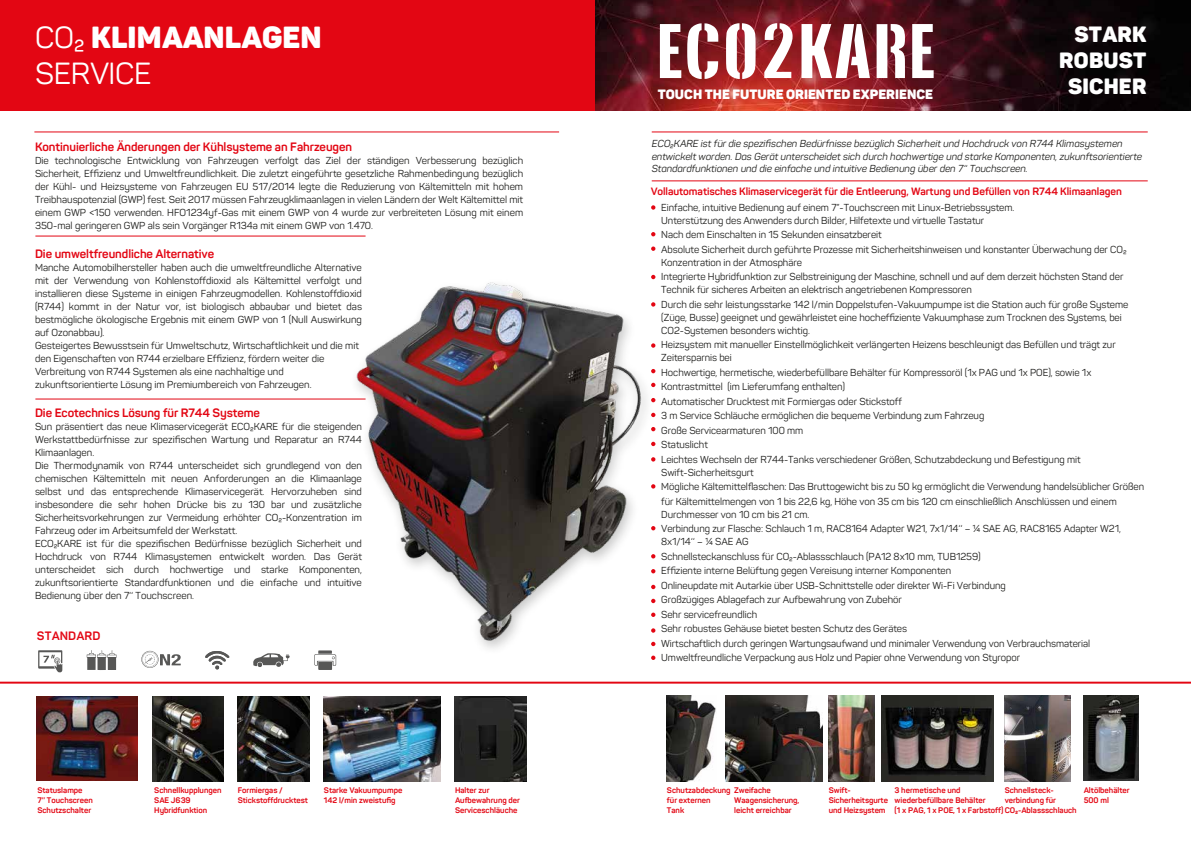
<style>
.page{position:relative;width:1191px;height:842px;background:#fff}
.page>*{position:absolute;margin:0;border:0;box-sizing:border-box;transform-origin:0 0}
.t1{font:68.6px "Solid Edge Stencil";letter-spacing:.035em;color:#fff;scale:.95 1}
.t2{font:900 30.1px/36.2px "Panton";letter-spacing:.005em;color:#fff}
.t3{font:900 21.8px/26.2px "Panton";letter-spacing:.01em;color:#fff;text-align:right}
.t4{font:900 13.3px "Panton";letter-spacing:.005em;color:#fff}
.t5{font:700 12px "Panton";letter-spacing:-.005em;color:#e30613}
.t6{font:700 12px "Panton";letter-spacing:.015em;color:#e30613}
.t7{font:700 10.5px "Panton";letter-spacing:-.005em;color:#e30613}
.t8{font:10px/13px "Panton";color:#1d1d1b}
.t9{font:italic 10px/12.5px "Panton";color:#1d1d1b}
.t10{font:700 8px/9.6px "Panton";color:#e30613}
.s1{font-weight:400}
</style>
<div class="page">
<img style="left:352px;top:282px;width:292px;height:362px">
<div style="left:0;top:0;width:616px;height:110px;background:#e30613"></div>
<img style="left:595px;top:0;width:596px;height:110px">
<img style="left:153px;top:696px;width:71px;height:86px">
<img style="left:455px;top:696px;width:71px;height:86px">
<img style="left:237px;top:696px;width:72px;height:86px">
<img style="left:324px;top:696px;width:116px;height:86px">
<img style="left:666px;top:696px;width:50px;height:86px">
<img style="left:726px;top:696px;width:96px;height:86px">
<img style="left:882px;top:696px;width:111px;height:86px">
<img style="left:1004px;top:696px;width:66px;height:86px">
<img style="left:1083px;top:696px;width:55px;height:84px">
<svg style="left:87px;top:650px;width:29px;height:20px"></svg>
<svg style="left:205px;top:651px;width:24px;height:18px"></svg>
<svg style="left:253px;top:653px;width:37px;height:14px"></svg>
<svg style="left:314px;top:650px;width:22px;height:20px"></svg>
<svg style="left:38px;top:650px;width:24px;height:22px"></svg>
<svg style="left:141px;top:651px;width:40px;height:17px"></svg>
<img style="left:828px;top:696px;width:46px;height:86px">
<img style="left:37px;top:696px;width:100px;height:85px">
<hr style="left:0;top:682px;width:1191px;height:2px;background:#e30613">
<hr style="left:34px;top:132px;width:525px;height:1px;background:#e30613">
<hr style="left:652px;top:132px;width:495px;height:1px;background:#e30613">
<hr style="left:652px;top:181px;width:495px;height:1px;background:#e30613">
<hr style="left:35px;top:236px;width:330px;height:1px;background:#e30613">
<hr style="left:35px;top:399px;width:330px;height:1px;background:#e30613">
<svg style="left:651px;top:205px;width:4px;height:5px"></svg>
<svg style="left:651px;top:275px;width:4px;height:4px"></svg>
<svg style="left:651px;top:232px;width:4px;height:4px"></svg>
<svg style="left:651px;top:302px;width:4px;height:5px"></svg>
<svg style="left:651px;top:343px;width:4px;height:5px"></svg>
<svg style="left:651px;top:369px;width:4px;height:4px"></svg>
<svg style="left:651px;top:383px;width:4px;height:4px"></svg>
<svg style="left:651px;top:398px;width:4px;height:4px"></svg>
<svg style="left:651px;top:413px;width:4px;height:4px"></svg>
<svg style="left:651px;top:427px;width:4px;height:4px"></svg>
<svg style="left:651px;top:442px;width:4px;height:4px"></svg>
<svg style="left:651px;top:457px;width:4px;height:5px"></svg>
<svg style="left:651px;top:585px;width:4px;height:4px"></svg>
<svg style="left:651px;top:484px;width:4px;height:5px"></svg>
<svg style="left:651px;top:526px;width:4px;height:4px"></svg>
<svg style="left:651px;top:554px;width:4px;height:4px"></svg>
<svg style="left:651px;top:569px;width:4px;height:4px"></svg>
<svg style="left:651px;top:628px;width:4px;height:5px"></svg>
<svg style="left:651px;top:599px;width:4px;height:4px"></svg>
<svg style="left:651px;top:613px;width:4px;height:4px"></svg>
<svg style="left:651px;top:642px;width:4px;height:4px"></svg>
<svg style="left:651px;top:656px;width:4px;height:4px"></svg>
<svg style="left:651px;top:246px;width:4px;height:5px"></svg>
<h2 class="t2" style="left:35px;top:19px;width:288px"><span class="s1">CO₂</span> KLIMAANLAGEN<br><span class="s1">SERVICE</span></h2>
<h1 class="t1" style="left:658px;top:13px;width:293px">ECO2KARE</h1>
<h3 class="t3" style="left:1059px;top:20px;width:89px">STARK<br>ROBUST</h3>
<h3 class="t4" style="left:658px;top:85px;width:277px">TOUCH THE FUTURE ORIENTED EXPERIENCE</h3>
<h3 class="t3" style="left:1068px;top:73px;width:80px">SICHER</h3>
<p class="t5" style="left:35px;top:139px;width:318px">Kontinuierliche Änderungen der Kühlsysteme an Fahrzeugen</p>
<p class="t8" style="left:35px;top:154px;width:490px;text-align:justify">Die technologische Entwicklung von Fahrzeugen verfolgt das Ziel der ständigen Verbesserung bezüglich Sicherheit, Effizienz und Umweltfreundlichkeit. Die zuletzt eingeführte gesetzliche Rahmenbedingung bezüglich der Kühl- und Heizsysteme von Fahrzeugen EU 517/2014 legte die Reduzierung von Kältemitteln mit hohem Treibhauspotenzial (GWP) fest. Seit 2017 müssen Fahrzeugklimaanlagen in vielen Ländern der Welt Kältemittel mit einem GWP &lt;150 verwenden. HFO1234yf-Gas mit einem GWP von 4 wurde zur verbreiteten Lösung mit einem 350-mal geringeren GWP als sein Vorgänger R134a mit einem GWP von 1.470.</p>
<p class="t5" style="left:35px;top:246px;width:181px">Die umweltfreundliche Alternative</p>
<p class="t8" style="left:35px;top:261px;width:328px">Manche Automobilhersteller haben auch die umweltfreundliche Alternative mit der Verwendung von Kohlenstoffdioxid als Kältemittel verfolgt und installieren diese Systeme in einigen Fahrzeugmodellen. Kohlenstoffdioxid (R744) kommt in der Natur vor, ist biologisch abbaubar und bietet das bestmögliche ökologische Ergebnis mit einem GWP von 1 (Null Auswirkung auf Ozonabbau).<br>Gesteigertes Bewusstsein für Umweltschutz, Wirtschaftlichkeit und die mit den Eigenschaften von R744 erzielbare Effizienz, fördern weiter die Verbreitung von R744 Systemen als eine nachhaltige und zukunftsorientierte Lösung im Premiumbereich von Fahrzeugen.</p>
<p class="t5" style="left:35px;top:405px;width:227px">Die Ecotechnics Lösung für R744 Systeme</p>
<p class="t8" style="left:35px;top:419px;width:328px">Sun präsentiert das neue Klimaservicegerät ECO₂KARE für die steigenden Werkstattbedürfnisse zur spezifischen Wartung und Reparatur an R744<br>Klimaanlagen.<br>Die Thermodynamik von R744 unterscheidet sich grundlegend von den chemischen Kältemitteln mit neuen Anforderungen an die Klimaanlage selbst und das entsprechende Klimaservicegerät. Hervorzuheben sind insbesondere die sehr hohen Drücke bis zu 130 bar und zusätzliche Sicherheitsvorkehrungen zur Vermeidung erhöhter CO₂-Konzentration im Fahrzeug oder im Arbeitsumfeld der Werkstatt.<br>ECO₂KARE ist für die spezifischen Bedürfnisse bezüglich Sicherheit und Hochdruck von R744 Klimasystemen entwickelt worden. Das Gerät unterscheidet sich durch hochwertige und starke Komponenten, zukunftsorientierte Standardfunktionen und die einfache und intuitive Bedienung über den 7‘‘ Touchscreen.</p>
<p class="t6" style="left:37px;top:628px;width:65px">STANDARD</p>
<p class="t9" style="left:652px;top:137px;width:492px">ECO₂KARE ist für die spezifischen Bedürfnisse bezüglich Sicherheit und Hochdruck von R744 Klimasystemen entwickelt worden. Das Gerät unterscheidet sich durch hochwertige und starke Komponenten, zukunftsorientierte<br>Standardfunktionen und die einfache und intuitive Bedienung über den 7‘‘ Touchscreen.</p>
<p class="t7" style="left:651px;top:185px;width:472px">Vollautomatisches Klimaservicegerät für die Entleerung, Wartung und Befüllen von R744 Klimaanlagen</p>
<p class="t8" style="left:661px;top:200px;width:355px">Einfache, intuitive Bedienung auf einem 7”-Touchscreen mit Linux-Betriebssystem.<br>Unterstützung des Anwenders durch Bilder, Hilfetexte und virtuelle Tastatur</p>
<p class="t8" style="left:661px;top:227px;width:467px;line-height:14.5px">Nach dem Einschalten in 15 Sekunden einsatzbereit<br>Absolute Sicherheit durch geführte Prozesse mit Sicherheitshinweisen und konstanter Überwachung der CO₂</p>
<p class="t8" style="left:661px;top:255px;width:464px;line-height:14.5px">Konzentration in der Atmosphäre<br>Integrierte Hybridfunktion zur Selbstreinigung der Maschine, schnell und auf dem derzeit höchsten Stand der</p>
<p class="t8" style="left:661px;top:282px;width:469px;line-height:14.5px">Technik für sicheres Arbeiten an elektrisch angetriebenen Kompressoren<br>Durch die sehr leistungsstarke 142 l/min Doppelstufen-Vakuumpumpe ist die Station auch für große Systeme</p>
<p class="t8" style="left:661px;top:310px;width:462px">(Züge, Busse) geeignet und gewährleistet eine hocheffiziente Vakuumphase zum Trocknen des Systems, bei<br>CO2-Systemen besonders wichtig.</p>
<p class="t8" style="left:661px;top:338px;width:456px">Heizsystem mit manueller Einstellmöglichkeit verlängerten Heizens beschleunigt das Befüllen und trägt zur<br>Zeitersparnis bei</p>
<p class="t8" style="left:661px;top:365px;width:431px;line-height:14.5px">Hochwertige, hermetische, wiederbefüllbare Behälter für Kompressoröl (1x PAG und 1x POE), sowie 1x Kontrastmittel (im Lieferumfang enthalten)<br>Automatischer Drucktest mit Formiergas oder Stickstoff<br>3 m Service Schläuche ermöglichen die bequeme Verbindung zum Fahrzeug<br>Große Servicearmaturen 100 mm<br>Statuslicht<br>Leichtes Wechseln der R744-Tanks verschiedener Größen, Schutzabdeckung und Befestigung mit</p>
<p class="t8" style="left:661px;top:465px;width:484px;line-height:14.5px">Swift-Sicherheitsgurt<br>Mögliche Kältemittelflaschen: Das Bruttogewicht bis zu 50 kg ermöglicht die Verwendung handelsüblicher Größen für Kältemittelmengen von 1 bis 22,6 kg, Höhe von 35 cm bis 120 cm einschließlich Anschlüssen und einem</p>
<p class="t8" style="left:661px;top:507px;width:461px;line-height:14.5px">Durchmesser von 10 cm bis 21 cm.<br>Verbindung zur Flasche: Schlauch 1 m, RAC8164 Adapter W21, 7x1/14‘‘ – ¼ SAE AG, RAC8165 Adapter W21,</p>
<p class="t8" style="left:661px;top:534px;width:430px;line-height:14.5px">8x1/14‘‘ – ¼ SAE AG<br>Schnellsteckanschluss für CO₂-Ablassschlauch (PA12 8x10 mm, TUB1259)<br>Effiziente interne Belüftung gegen Vereisung interner Komponenten<br>Onlineupdate mit Autarkie über USB-Schnittstelle oder direkter Wi-Fi Verbindung<br>Großzügiges Ablagefach zur Aufbewahrung von Zubehör<br>Sehr servicefreundlich<br>Sehr robustes Gehäuse bietet besten Schutz des Gerätes<br>Wirtschaftlich durch geringen Wartungsaufwand und minimaler Verwendung von Verbrauchsmaterial Umweltfreundliche Verpackung aus Holz und Papier ohne Verwendung von Styropor</p>
<p class="t10" style="left:37px;top:786px;width:57px">Statuslampe<br>7’’ Touchscreen<br>Schutzschalter</p>
<p class="t10" style="left:154px;top:786px;width:69px">Schnellkupplungen<br>SAE J639<br>Hybridfunktion</p>
<p class="t10" style="left:238px;top:786px;width:72px">Formiergas /<br>Stickstoffdrucktest</p>
<p class="t10" style="left:324px;top:786px;width:80px">Starke Vakuumpumpe<br>142 l/min zweistufig</p>
<p class="t10" style="left:455px;top:786px;width:66px">Halter zur<br>Aufbewahrung der<br>Serviceschläuche</p>
<p class="t10" style="left:667px;top:786px;width:65px">Schutzabdeckung für externen<br>Tank</p>
<p class="t10" style="left:734px;top:786px;width:67px">Zweifache<br>Waagensicherung, leicht erreichbar</p>
<p class="t10" style="left:828px;top:786px;width:61px">Swift-<br>Sicherheitsgurte und Heizsystem</p>
<p class="t10" style="left:894px;top:786px;width:184px">3 hermetische und<br>wiederbefüllbare Behälter<br>(1 x PAG, 1 x POE, 1 x Farbstoff)CO₂-Ablassschlauch</p>
<p class="t10" style="left:1004px;top:786px;width:53px">Schnellsteck&shy;verbindung für</p>
<p class="t10" style="left:1083px;top:786px;width:47px">Altölbehälter<br>500 ml</p>
</div>
